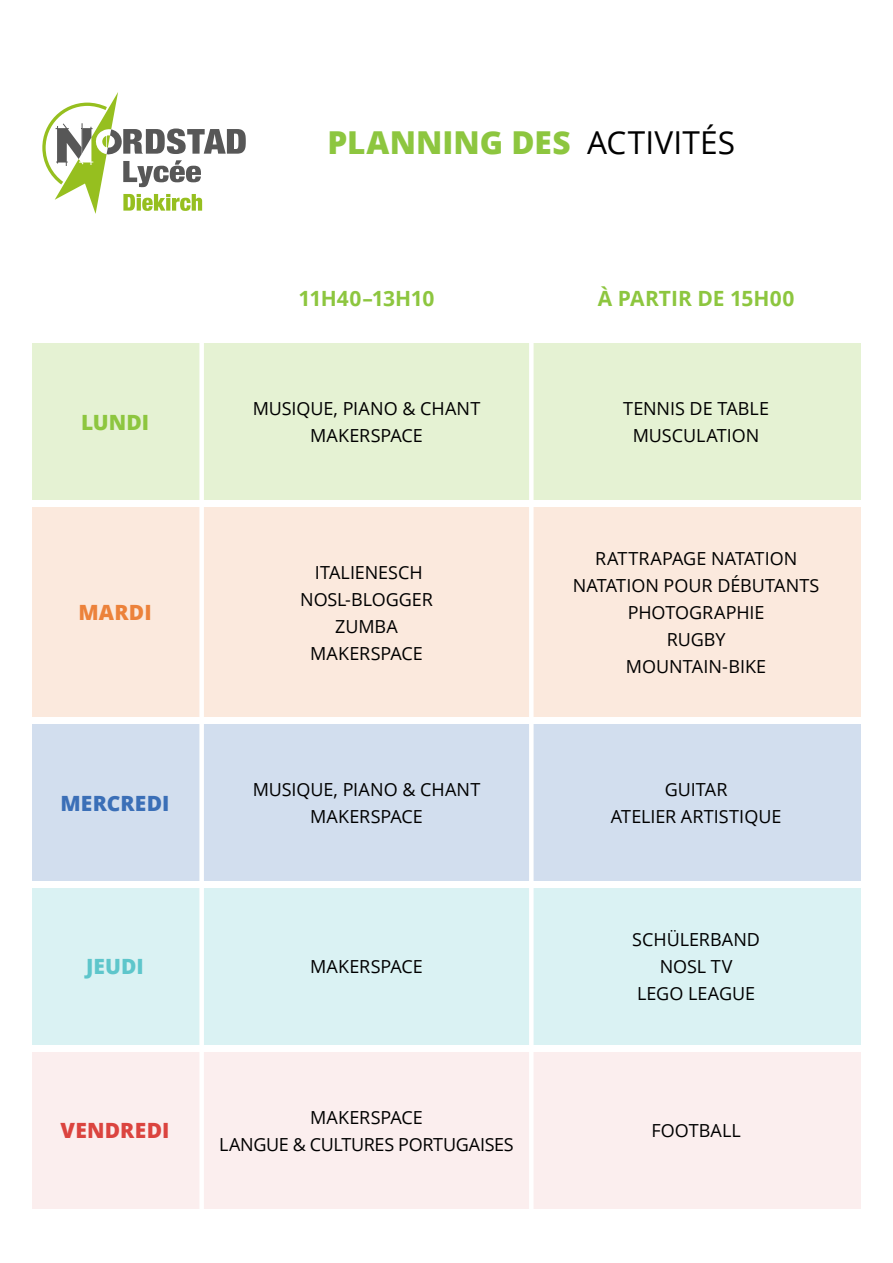
<style>
.page{position:relative;width:893px;height:1263px;background:#fff}
.page>*{position:absolute;margin:0;border:0;box-sizing:border-box;transform-origin:0 0}
.t1{font:800 31.65px "Open Sans";color:#8dc63f}
.t2{font:700 21px "Open Sans";color:#8dc63f}
.t3{font:700 21px "Open Sans";letter-spacing:-.02em;color:#8dc63f}
.t4{font:800 21px "Open Sans";letter-spacing:.01em;color:#db443f}
.t5{font:800 21px "Open Sans";letter-spacing:.005em;color:#3b6fb7}
.t6{font:800 21px "Open Sans";letter-spacing:.01em;color:#ec823b}
.t7{font:800 21px "Open Sans";color:#8dc63f}
.t8{font:800 21px "Open Sans";letter-spacing:.005em;color:#5ec6cb}
.t9{font:18px/27px "Open Sans";letter-spacing:-.005em;color:#000;text-align:center}
.s1{font-weight:400;color:#000}
</style>
<div class="page">
<svg style="left:42px;top:92px;width:204px;height:122px"></svg>
<div style="left:32px;top:507px;width:828px;height:210px;background:#fbe9dd"></div>
<div style="left:32px;top:344px;width:828px;height:156px;background:#e5f2d3"></div>
<div style="left:32px;top:1052px;width:828px;height:156px;background:#fbeeee"></div>
<div style="left:32px;top:888px;width:828px;height:156px;background:#daf2f3"></div>
<div style="left:32px;top:724px;width:828px;height:157px;background:#d2deee"></div>
<div style="left:199px;top:310px;width:5px;height:953px;background:#fff"></div>
<div style="left:529px;top:310px;width:5px;height:953px;background:#fff"></div>
<h1 class="t1" style="left:328px;top:118px;width:409px">PLANNING DES <span class="s1">ACTIVITÉS</span></h1>
<p class="t7" style="left:81px;top:406px;width:69px">LUNDI</p>
<p class="t6" style="left:78px;top:597px;width:75px">MARDI</p>
<p class="t5" style="left:61px;top:787px;width:110px">MERCREDI</p>
<p class="t3" style="left:299px;top:284px;width:137px">11H40–13H10</p>
<p class="t2" style="left:598px;top:284px;width:198px">À PARTIR DE 15H00</p>
<p class="t9" style="left:253px;top:395px;width:229px">MUSIQUE, PIANO &amp; CHANT<br>MAKERSPACE</p>
<p class="t9" style="left:623px;top:395px;width:147px">TENNIS DE TABLE<br>MUSCULATION</p>
<p class="t9" style="left:300px;top:558px;width:134px">ITALIENESCH<br>NOSL-BLOGGER<br>ZUMBA<br>MAKERSPACE</p>
<p class="t9" style="left:573px;top:544px;width:248px">RATTRAPAGE NATATION<br>NATATION POUR DÉBUTANTS<br>PHOTOGRAPHIE<br>RUGBY<br>MOUNTAIN-BIKE</p>
<p class="t9" style="left:253px;top:775px;width:229px">MUSIQUE, PIANO &amp; CHANT<br>MAKERSPACE</p>
<p class="t9" style="left:611px;top:775px;width:172px">GUITAR<br>ATELIER ARTISTIQUE</p>
<p class="t8" style="left:86px;top:951px;width:59px">JEUDI</p>
<p class="t9" style="left:310px;top:953px;width:114px">MAKERSPACE</p>
<p class="t4" style="left:61px;top:1114px;width:110px">VENDREDI</p>
<p class="t9" style="left:219px;top:1103px;width:296px">MAKERSPACE<br>LANGUE &amp; CULTURES PORTUGAISES</p>
<p class="t9" style="left:632px;top:926px;width:129px">SCHÜLERBAND<br>NOSL TV<br>LEGO LEAGUE</p>
<p class="t9" style="left:651px;top:1116px;width:91px">FOOTBALL</p>
</div>
